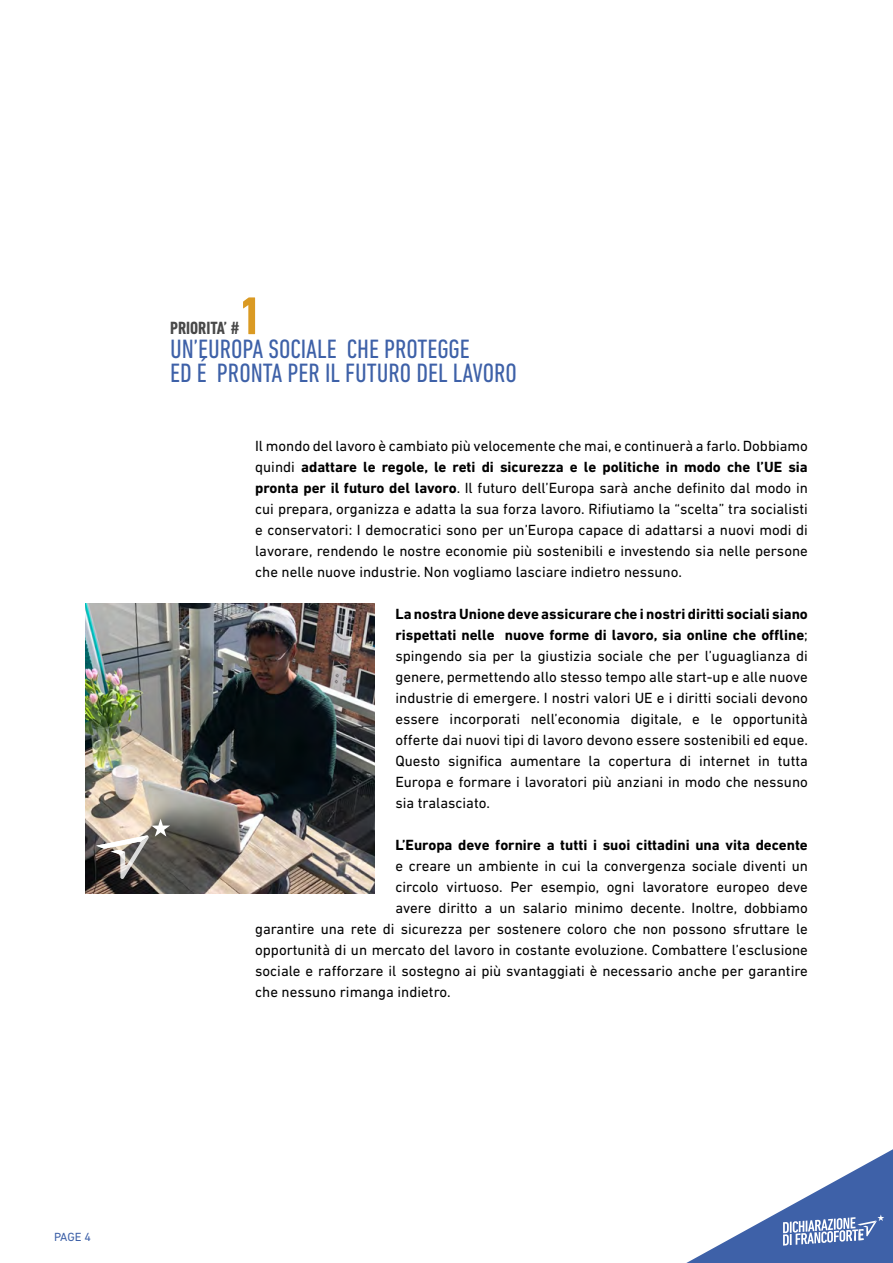
<style>
.page{position:relative;width:893px;height:1263px;background:#fff}
.page>*{position:absolute;margin:0;border:0;box-sizing:border-box;transform-origin:0 0}
.t1{font:700 condensed 54px "DIN Next LT Pro";color:#da9a23}
.t2{font:condensed 27px/24px "DIN Next LT Pro";color:#3e61a8}
.t3{font:700 condensed 18px "DIN Next LT Pro";color:#484848}
.t4{font:15px/21px "DIN Next LT Pro";color:#000;text-align:justify}
.t5{font:700 15px "DIN Next LT Pro";color:#000}
.t6{font:12px "DIN Next LT Pro";color:#3e61a8}
.s1{font-weight:700}
</style>
<div class="page">
<svg style="left:686px;top:1149px;width:207px;height:114px"></svg>
<img style="left:85px;top:604px;width:289px;height:289px">
<svg style="left:96px;top:819px;width:74px;height:60px;background:#8e867e"></svg>
<h1 class="t1" style="left:240px;top:285px;width:24px">1</h1>
<h2 class="t2" style="left:170px;top:337px;width:348px">UN’EUROPA SOCIALE CHE PROTEGGE<br>ED É PRONTA PER IL FUTURO DEL LAVORO</h2>
<p class="t3" style="left:170px;top:318px;width:71px">PRIORITA’ #</p>
<p class="t4" style="left:255px;top:435px;width:554px">Il mondo del lavoro è cambiato più velocemente che mai, e continuerà a farlo. Dobbiamo quindi <span class="s1">adattare le regole, le reti di sicurezza e le politiche in modo che l’UE sia pronta per il futuro del lavoro</span>. Il futuro dell’Europa sarà anche definito dal modo in cui prepara, organizza e adatta la sua forza lavoro. Rifiutiamo la “scelta” tra socialisti e conservatori: I democratici sono per un’Europa capace di adattarsi a nuovi modi di lavorare, rendendo le nostre economie più sostenibili e investendo sia nelle persone che nelle nuove industrie. Non vogliamo lasciare indietro nessuno.</p>
<p class="t4" style="left:395px;top:603px;width:414px"><span class="s1">La nostra Unione deve assicurare che i nostri diritti sociali siano rispettati nelle nuove forme di lavoro, sia online che offline</span>; spingendo sia per la giustizia sociale che per l’uguaglianza di genere, permettendo allo stesso tempo alle start-up e alle nuove industrie di emergere. I nostri valori UE e i diritti sociali devono essere incorporati nell’economia digitale, e le opportunità offerte dai nuovi tipi di lavoro devono essere sostenibili ed eque.<br>Questo significa aumentare la copertura di internet in tutta Europa e formare i lavoratori più anziani in modo che nessuno sia tralasciato.</p>
<p class="t5" style="left:395px;top:836px;width:414px">L’Europa deve fornire a tutti i suoi cittadini una vita decente</p>
<p class="t4" style="left:395px;top:855px;width:414px">e creare un ambiente in cui la convergenza sociale diventi un</p>
<p class="t4" style="left:395px;top:876px;width:414px">circolo virtuoso. Per esempio, ogni lavoratore europeo deve</p>
<p class="t4" style="left:395px;top:897px;width:414px">avere diritto a un salario minimo decente. Inoltre, dobbiamo</p>
<p class="t4" style="left:255px;top:918px;width:554px">garantire una rete di sicurezza per sostenere coloro che non possono sfruttare le</p>
<p class="t4" style="left:255px;top:939px;width:554px">opportunità di un mercato del lavoro in costante evoluzione. Combattere l’esclusione</p>
<p class="t4" style="left:255px;top:960px;width:554px">sociale e rafforzare il sostegno ai più svantaggiati è necessario anche per garantire</p>
<p class="t4" style="left:255px;top:981px;width:197px">che nessuno rimanga indietro.</p>
<p class="t6" style="left:54px;top:1230px;width:38px">PAGE 4</p>
</div>
